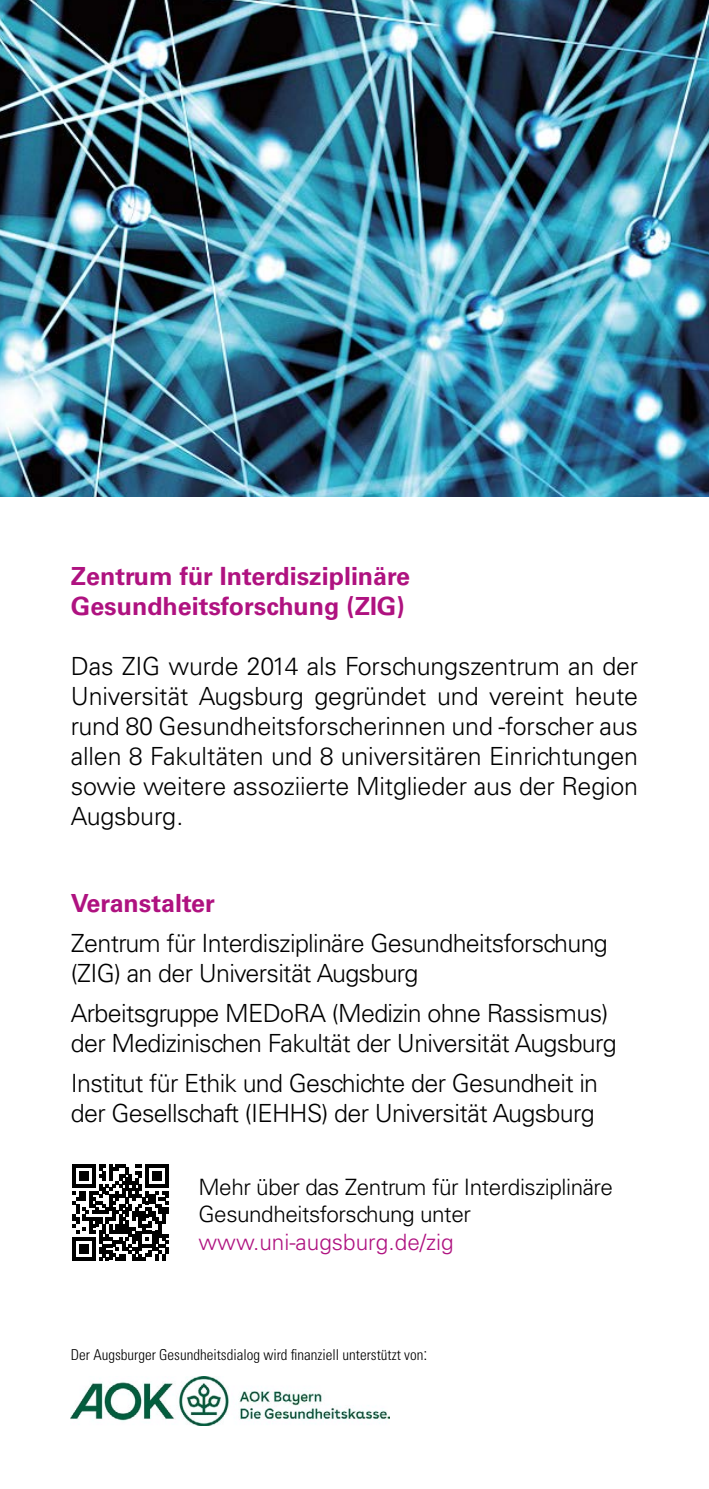
<style>
.page{position:relative;width:709px;height:1489px;background:#fff}
.page>*{position:absolute;margin:0;border:0;box-sizing:border-box;transform-origin:0 0}
.t1{font:300 25px/30px "Univers LT Std";letter-spacing:-.025em;color:#000}
.t2{font:700 25px/30px "Univers LT Std";color:#af1280}
.t3{font:300 22.5px/27px "Univers LT Std";letter-spacing:-.02em;color:#000}
.t4{font:300 22.5px "Univers LT Std";color:#af1280}
.t5{font:300 condensed 15px "Univers LT Std";color:#000}
.s1{font-size:17.5px}
</style>
<div class="page">
<img style="left:0;top:0;width:709px;height:496px">
<svg style="left:73px;top:1164px;width:95px;height:96px"></svg>
<img style="left:71px;top:1376px;width:319px;height:48px">
<p class="t2" style="left:71px;top:561px;width:340px">Zentrum für Interdisziplinäre<br>Gesundheitsforschung (ZIG)</p>
<p class="t1" style="left:71px;top:651px;width:568px;text-align:justify">Das ZIG wurde 2014 als Forschungszentrum an der Universität Augsburg gegründet und vereint heute rund 80 Gesundheitsforscherinnen und -forscher aus allen 8 Fakultäten und 8 universitären Einrichtungen sowie weitere assoziierte Mitglieder aus der Region Augsburg.</p>
<p class="t2" style="left:71px;top:887px;width:145px">Veranstalter</p>
<p class="t1" style="left:71px;top:927px;width:538px">Zentrum für Interdisziplinäre Gesundheitsforschung (ZIG) an der Universität Augsburg</p>
<p class="t1" style="left:71px;top:997px;width:547px">Arbeitsgruppe MEDoRA (Medizin ohne Rassismus) der Medizinischen Fakultät der Universität Augsburg</p>
<p class="t1" style="left:71px;top:1067px;width:529px">Institut für Ethik und Geschichte der Gesundheit in der Gesellschaft (IEHHS) der Universität Augsburg</p>
<p class="t3" style="left:198px;top:1173px;width:416px">Mehr über das Zentrum für Interdisziplinäre<br>Gesundheitsforschung unter</p>
<p class="t4" style="left:198px;top:1227px;width:257px">www.uni-augsburg.de/zig</p>
<p class="t5" style="left:71px;top:1345px;width:358px">Der Augsburger Gesundheitsdialog wird finanziell unterstützt von<span class="s1">:</span></p>
</div>
